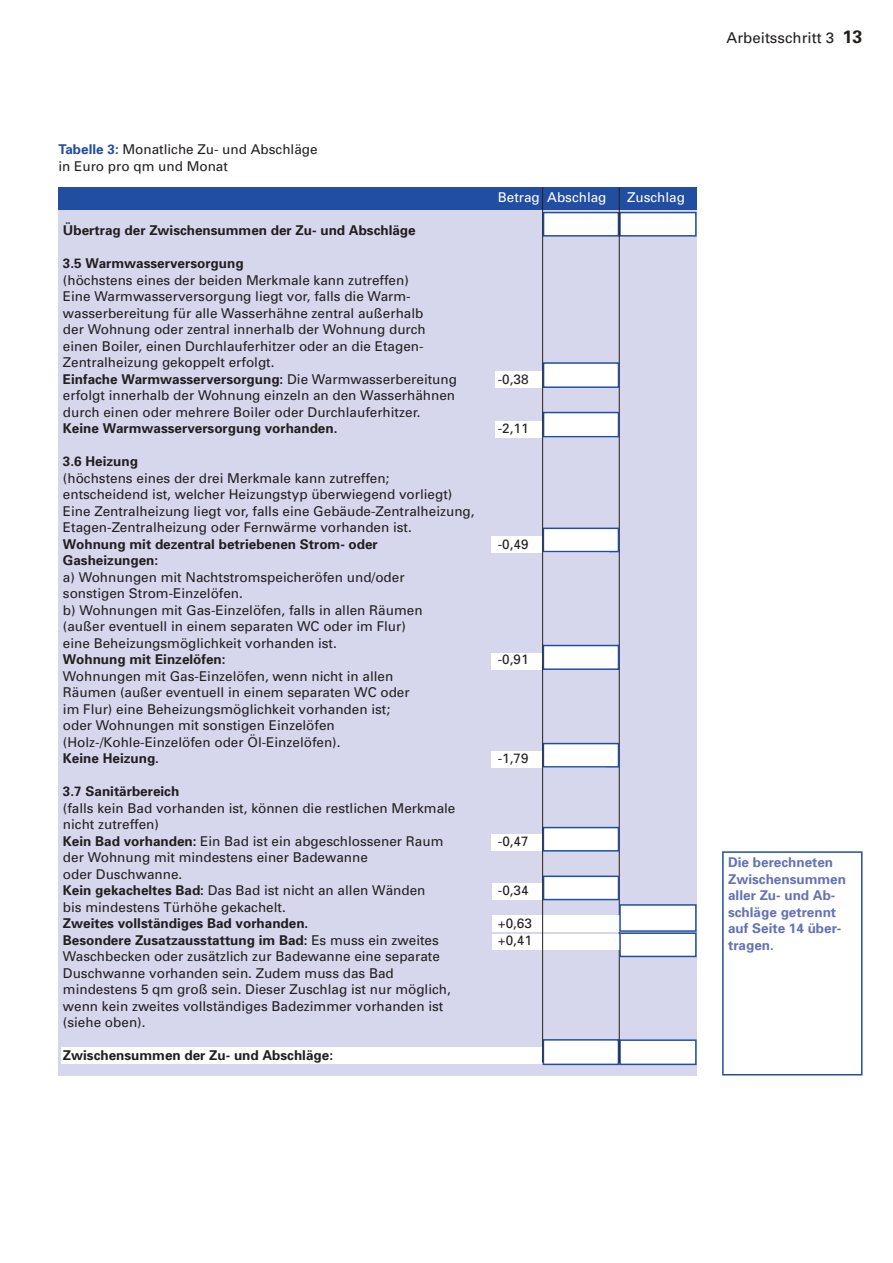
<style>
.page{position:relative;width:893px;height:1263px;background:#fff}
.page>*{position:absolute;margin:0;border:0;box-sizing:border-box;transform-origin:0 0}
.t1{font:15px "Univers";color:#231f1f}
.t2{font:13.5px/16.5px "Univers";color:#231f1f}
.t3{font:700 13.5px "Univers";color:#231f1f}
.t4{font:700 13.5px/16.5px "Univers";color:#6473b6}
.t5{font:13.5px "Univers";color:#fff}
.s1{font-weight:700;color:#224ea1}
.s2{font-weight:700}
.s3{font-weight:400}
.s4{font-weight:700;font-size:18px}
</style>
<div class="page">
<div style="left:58px;top:193px;width:638px;height:882px;background:#d6d7ed"></div>
<div style="left:58px;top:187px;width:638px;height:23px;background:#224ea1"></div>
<div style="left:61px;top:1047px;width:549px;height:16px;background:#fff"></div>
<div style="left:620px;top:213px;width:75px;height:23px;background:#fff"></div>
<div style="left:619px;top:212px;width:77px;height:25px;border:2px solid #224ea1"></div>
<div style="left:543px;top:1040px;width:75px;height:24px;background:#fff"></div>
<div style="left:542px;top:1039px;width:77px;height:26px;border:2px solid #224ea1"></div>
<div style="left:620px;top:1040px;width:75px;height:24px;background:#fff"></div>
<div style="left:619px;top:1039px;width:77px;height:26px;border:2px solid #224ea1"></div>
<div style="left:543px;top:213px;width:75px;height:23px;background:#fff"></div>
<div style="left:542px;top:212px;width:77px;height:25px;border:2px solid #224ea1"></div>
<hr style="left:619px;top:188px;width:1px;height:875px;background:#231f1f">
<div style="left:722px;top:851px;width:140px;height:225px;border:2px solid #224ea1"></div>
<div style="left:495px;top:371px;width:121px;height:17px;background:#fff"></div>
<div style="left:543px;top:363px;width:75px;height:24px;background:#fff"></div>
<div style="left:542px;top:362px;width:77px;height:26px;border:2px solid #224ea1"></div>
<div style="left:495px;top:421px;width:121px;height:16px;background:#fff"></div>
<div style="left:543px;top:413px;width:75px;height:24px;background:#fff"></div>
<div style="left:542px;top:412px;width:77px;height:25px;border:2px solid #224ea1"></div>
<div style="left:491px;top:915px;width:147px;height:17px;background:#fff"></div>
<div style="left:491px;top:834px;width:117px;height:17px;background:#fff"></div>
<div style="left:491px;top:751px;width:116px;height:17px;background:#fff"></div>
<div style="left:491px;top:536px;width:118px;height:16px;background:#fff"></div>
<div style="left:491px;top:653px;width:116px;height:16px;background:#fff"></div>
<div style="left:543px;top:646px;width:75px;height:23px;background:#fff"></div>
<div style="left:542px;top:645px;width:77px;height:25px;border:2px solid #224ea1"></div>
<div style="left:543px;top:528px;width:75px;height:24px;background:#fff"></div>
<div style="left:542px;top:528px;width:77px;height:24px;border:2px solid #224ea1"></div>
<div style="left:543px;top:744px;width:75px;height:23px;background:#fff"></div>
<div style="left:542px;top:743px;width:77px;height:25px;border:2px solid #224ea1"></div>
<div style="left:543px;top:828px;width:75px;height:23px;background:#fff"></div>
<div style="left:542px;top:827px;width:77px;height:25px;border:2px solid #224ea1"></div>
<div style="left:492px;top:883px;width:117px;height:17px;background:#fff"></div>
<div style="left:543px;top:876px;width:75px;height:24px;background:#fff"></div>
<div style="left:542px;top:876px;width:77px;height:24px;border:2px solid #224ea1"></div>
<div style="left:620px;top:905px;width:75px;height:26px;background:#fff"></div>
<div style="left:619px;top:904px;width:77px;height:28px;border:2px solid #224ea1"></div>
<div style="left:491px;top:934px;width:147px;height:16px;background:#fff"></div>
<div style="left:620px;top:933px;width:75px;height:23px;background:#fff"></div>
<div style="left:619px;top:932px;width:77px;height:25px;border:2px solid #224ea1"></div>
<hr style="left:542px;top:187px;width:1px;height:876px;background:#231f1f">
<p class="t2" style="left:58px;top:142px;width:260px"><span class="s1">Tabelle 3:</span> Monatliche Zu- und Abschläge in Euro pro qm und Monat</p>
<p class="t3" style="left:63px;top:225px;width:354px">Übertrag der Zwischensummen der Zu- und Abschläge</p>
<p class="t3" style="left:63px;top:258px;width:182px">3.5 Warmwasserversorgung</p>
<p class="t2" style="left:63px;top:273px;width:395px">(höchstens eines der beiden Merkmale kann zutreffen)<br>Eine Warmwasserversorgung liegt vor, falls die Warm&shy;wasserbereitung für alle Wasserhähne zentral außerhalb<br>der Wohnung oder zentral innerhalb der Wohnung durch einen Boiler, einen Durchlauferhitzer oder an die Etagen-Zentralheizung gekoppelt erfolgt.<br><span class="s2">Einfache Warmwasserversorgung:</span> Die Warmwasserbereitung</p>
<p class="t5" style="left:498px;top:192px;width:110px">Betrag Abschlag</p>
<p class="t5" style="left:627px;top:192px;width:59px">Zuschlag</p>
<p class="t2" style="left:498px;top:372px;width:32px">-0,38</p>
<p class="t2" style="left:63px;top:388px;width:393px">erfolgt innerhalb der Wohnung einzeln an den Wasserhähnen durch einen oder mehrere Boiler oder Durchlauferhitzer.</p>
<p class="t3" style="left:63px;top:423px;width:276px">Keine Warmwasserversorgung vorhanden.</p>
<p class="t2" style="left:498px;top:421px;width:32px">-2,11</p>
<p class="t3" style="left:63px;top:456px;width:77px">3.6 Heizung</p>
<p class="t2" style="left:63px;top:471px;width:413px">(höchstens eines der drei Merkmale kann zutreffen; entscheidend ist, welcher Heizungstyp überwiegend vorliegt)<br>Eine Zentralheizung liegt vor, falls eine Gebäude-Zentralheizung, Etagen-Zentralheizung oder Fernwärme vorhanden ist.</p>
<p class="t3" style="left:63px;top:539px;width:316px">Wohnung mit dezentral betriebenen Strom- oder</p>
<p class="t2" style="left:498px;top:537px;width:32px">-0,49</p>
<p class="t3" style="left:63px;top:555px;width:97px">Gasheizungen:</p>
<p class="t2" style="left:63px;top:570px;width:361px">a) Wohnungen mit Nachtstromspeicheröfen und/oder sonstigen Strom-Einzelöfen.<br>b) Wohnungen mit Gas-Einzelöfen, falls in allen Räumen (außer eventuell in einem separaten WC oder im Flur) eine Beheizungsmöglichkeit vorhanden ist.</p>
<p class="t3" style="left:63px;top:654px;width:164px">Wohnung mit Einzelöfen:</p>
<p class="t2" style="left:498px;top:652px;width:32px">-0,91</p>
<p class="t2" style="left:63px;top:669px;width:348px">Wohnungen mit Gas-Einzelöfen, wenn nicht in allen Räumen (außer eventuell in einem separaten WC oder im Flur) eine Beheizungsmöglichkeit vorhanden ist; oder Wohnungen mit sonstigen Einzelöfen (Holz-/Kohle-Einzelöfen oder Öl-Einzelöfen).</p>
<p class="t3" style="left:63px;top:753px;width:98px">Keine Heizung.</p>
<p class="t2" style="left:498px;top:751px;width:32px">-1,79</p>
<p class="t3" style="left:63px;top:786px;width:118px">3.7 Sanitärbereich</p>
<p class="t2" style="left:63px;top:801px;width:394px">(falls kein Bad vorhanden ist, können die restlichen Merkmale nicht zutreffen)<br><span class="s2">Kein Bad vorhanden:</span> Ein Bad ist ein abgeschlossener Raum</p>
<p class="t2" style="left:498px;top:834px;width:32px">-0,47</p>
<p class="t2" style="left:63px;top:850px;width:364px">der Wohnung mit mindestens einer Badewanne<br>oder Duschwanne.<br><span class="s2">Kein gekacheltes Bad:</span> Das Bad ist nicht an allen Wänden</p>
<p class="t2" style="left:498px;top:883px;width:32px">-0,34</p>
<p class="t2" style="left:63px;top:900px;width:224px">bis mindestens Türhöhe gekachelt.</p>
<p class="t3" style="left:63px;top:918px;width:247px">Zweites vollständiges Bad vorhanden.</p>
<p class="t2" style="left:498px;top:916px;width:36px">+0,63</p>
<p class="t3" style="left:63px;top:935px;width:377px">Besondere Zusatzausstattung im Bad: <span class="s3">Es muss ein zweites</span></p>
<p class="t2" style="left:498px;top:933px;width:36px">+0,41</p>
<p class="t2" style="left:63px;top:949px;width:389px">Waschbecken oder zusätzlich zur Badewanne eine separate Duschwanne vorhanden sein. Zudem muss das Bad mindestens 5 qm groß sein. Dieser Zuschlag ist nur möglich, wenn kein zweites vollständiges Badezimmer vorhanden ist (siehe oben).</p>
<p class="t3" style="left:63px;top:1050px;width:271px">Zwischensummen der Zu- und Abschläge:</p>
<p class="t1" style="left:726px;top:32px;width:137px">Arbeitsschritt 3 <span class="s4">13</span></p>
<p class="t4" style="left:728px;top:855px;width:119px">Die berechneten<br>Zwischensummen aller Zu- und Ab&shy;schläge getrennt auf Seite 14 über&shy;tragen.</p>
</div>
